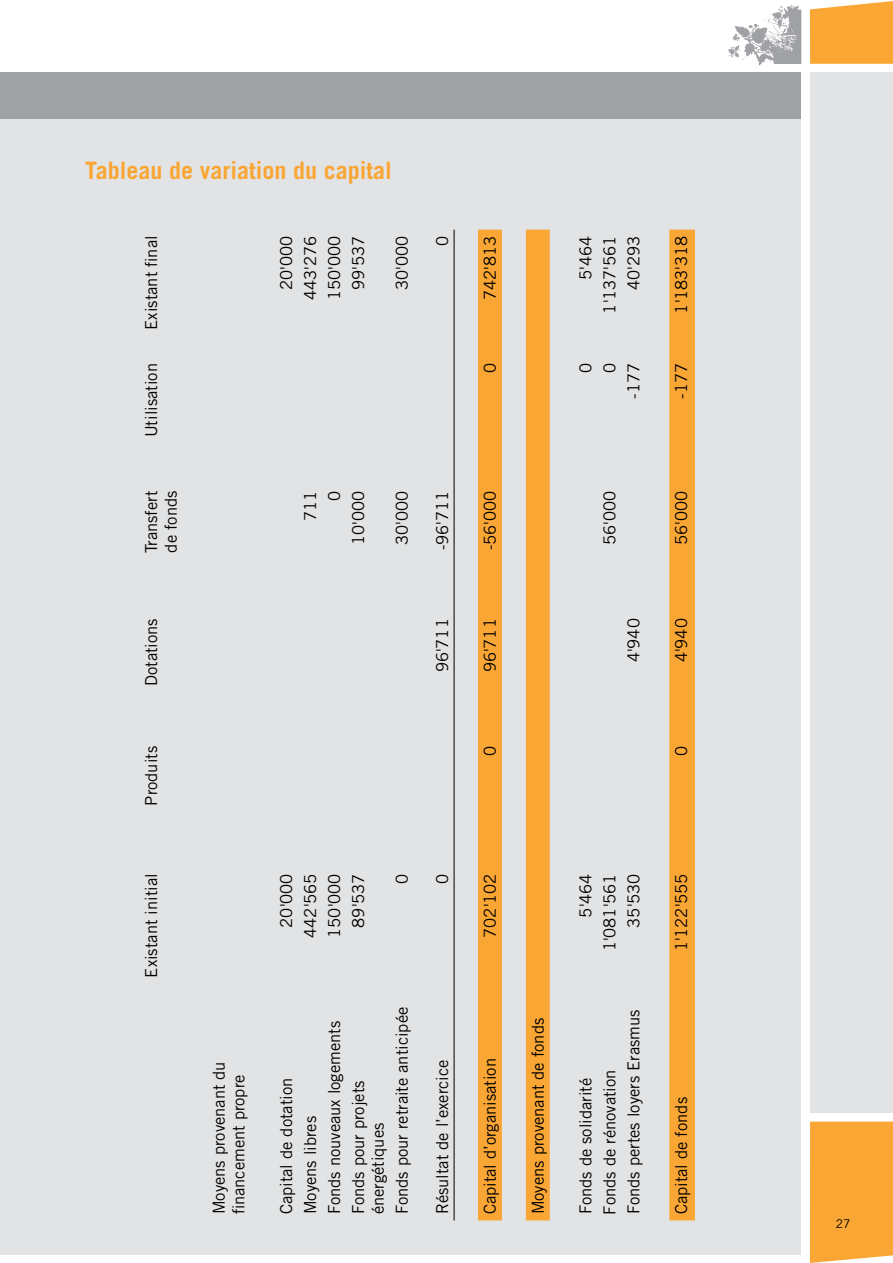
<style>
.page{position:relative;width:893px;height:1263px;background:#fff}
.page>*{position:absolute;margin:0;border:0;box-sizing:border-box;transform-origin:0 0}
.t1{font:700 24px "Trade Gothic LT Std";color:#faa634}
.t2{font:16.5px/19.8px "Trade Gothic LT Std";color:#000}
.t3{font:12px "Trade Gothic LT Std";color:#000}
</style>
<div class="page">
<div style="left:0;top:72px;width:801px;height:1182px;background:#e2e3e4"></div>
<div style="left:0;top:72px;width:801px;height:47px;background:#9fa1a4"></div>
<div style="left:810px;top:72px;width:83px;height:1041px;background:#e2e3e4"></div>
<svg style="left:810px;top:1px;width:83px;height:63px;background:#faac42"></svg>
<svg style="left:728px;top:5px;width:73px;height:61px"></svg>
<div style="left:810px;top:1121px;width:83px;height:142px;background:#faa634"></div>
<svg style="left:478px;top:230px;width:217px;height:990px"></svg>
<hr style="left:454px;top:995px;width:1px;height:225px;background:#000">
<hr style="left:454px;top:867px;width:1px;height:128px;background:#000">
<hr style="left:454px;top:740px;width:1px;height:127px;background:#000">
<hr style="left:454px;top:612px;width:1px;height:128px;background:#000">
<hr style="left:454px;top:485px;width:1px;height:127px;background:#000">
<hr style="left:454px;top:357px;width:1px;height:128px;background:#000">
<hr style="left:454px;top:230px;width:1px;height:127px;background:#000">
<h1 class="t1" style="left:85px;top:156px;width:308px">Tableau de variation du capital</h1>
<p class="t2" style="left:141px;top:330px;width:95px;rotate:-90deg">Existant final</p>
<p class="t2" style="left:141px;top:437px;width:76px;rotate:-90deg">Utilisation</p>
<p class="t2" style="left:141px;top:553px;width:64px;rotate:-90deg">Transfert de fonds</p>
<p class="t2" style="left:141px;top:686px;width:69px;rotate:-90deg">Dotations</p>
<p class="t2" style="left:141px;top:805px;width:61px;rotate:-90deg">Produits</p>
<p class="t2" style="left:276px;top:290px;width:56px;rotate:-90deg">20'000</p>
<p class="t2" style="left:300px;top:300px;width:66px;rotate:-90deg">443'276</p>
<p class="t2" style="left:324px;top:300px;width:66px;rotate:-90deg">150'000</p>
<p class="t2" style="left:348px;top:290px;width:56px;rotate:-90deg">99'537</p>
<p class="t2" style="left:392px;top:290px;width:56px;rotate:-90deg">30'000</p>
<p class="t2" style="left:300px;top:521px;width:32px;rotate:-90deg">711</p>
<p class="t2" style="left:324px;top:501px;width:12px;rotate:-90deg">0</p>
<p class="t2" style="left:348px;top:545px;width:56px;rotate:-90deg">10'000</p>
<p class="t2" style="left:392px;top:545px;width:56px;rotate:-90deg">30'000</p>
<p class="t2" style="left:432px;top:246px;width:12px;rotate:-90deg">0</p>
<p class="t2" style="left:432px;top:550px;width:61px;rotate:-90deg">-96'711</p>
<p class="t2" style="left:432px;top:672px;width:56px;rotate:-90deg">96'711</p>
<p class="t2" style="left:141px;top:977px;width:106px;rotate:-90deg">Existant initial</p>
<p class="t2" style="left:209px;top:1214px;width:155px;rotate:-90deg">Moyens provenant du financement propre</p>
<p class="t2" style="left:276px;top:927px;width:56px;rotate:-90deg">20'000</p>
<p class="t2" style="left:300px;top:938px;width:66px;rotate:-90deg">442'565</p>
<p class="t2" style="left:324px;top:938px;width:66px;rotate:-90deg">150'000</p>
<p class="t2" style="left:348px;top:928px;width:56px;rotate:-90deg">89'537</p>
<p class="t2" style="left:392px;top:884px;width:12px;rotate:-90deg">0</p>
<p class="t2" style="left:432px;top:884px;width:12px;rotate:-90deg">0</p>
<p class="t2" style="left:276px;top:1214px;width:138px;rotate:-90deg">Capital de dotation</p>
<p class="t2" style="left:300px;top:1214px;width:100px;rotate:-90deg">Moyens libres</p>
<p class="t2" style="left:324px;top:1214px;width:195px;rotate:-90deg">Fonds nouveaux logements</p>
<p class="t2" style="left:348px;top:1214px;width:135px;rotate:-90deg">Fonds pour projets énergétiques</p>
<p class="t2" style="left:392px;top:1214px;width:209px;rotate:-90deg">Fonds pour retraite anticipée</p>
<p class="t2" style="left:432px;top:1214px;width:156px;rotate:-90deg">Résultat de l’exercice</p>
<p class="t2" style="left:480px;top:300px;width:66px;rotate:-90deg">742'813</p>
<p class="t2" style="left:480px;top:373px;width:12px;rotate:-90deg">0</p>
<p class="t2" style="left:480px;top:550px;width:61px;rotate:-90deg">-56'000</p>
<p class="t2" style="left:480px;top:672px;width:56px;rotate:-90deg">96'711</p>
<p class="t2" style="left:480px;top:756px;width:12px;rotate:-90deg">0</p>
<p class="t2" style="left:576px;top:280px;width:45px;rotate:-90deg">5'464</p>
<p class="t2" style="left:599px;top:314px;width:79px;rotate:-90deg">1'137'561</p>
<p class="t2" style="left:623px;top:290px;width:56px;rotate:-90deg">40'293</p>
<p class="t2" style="left:576px;top:373px;width:12px;rotate:-90deg">0</p>
<p class="t2" style="left:599px;top:373px;width:12px;rotate:-90deg">0</p>
<p class="t2" style="left:623px;top:399px;width:37px;rotate:-90deg">-177</p>
<p class="t2" style="left:671px;top:314px;width:79px;rotate:-90deg">1'183'318</p>
<p class="t2" style="left:671px;top:399px;width:37px;rotate:-90deg">-177</p>
<p class="t2" style="left:599px;top:545px;width:56px;rotate:-90deg">56'000</p>
<p class="t2" style="left:623px;top:662px;width:45px;rotate:-90deg">4'940</p>
<p class="t2" style="left:671px;top:545px;width:56px;rotate:-90deg">56'000</p>
<p class="t2" style="left:671px;top:662px;width:45px;rotate:-90deg">4'940</p>
<p class="t2" style="left:671px;top:756px;width:12px;rotate:-90deg">0</p>
<p class="t2" style="left:480px;top:938px;width:66px;rotate:-90deg">702'102</p>
<p class="t2" style="left:480px;top:1214px;width:158px;rotate:-90deg">Capital d’organisation</p>
<p class="t2" style="left:528px;top:1214px;width:198px;rotate:-90deg">Moyens provenant de fonds</p>
<p class="t2" style="left:576px;top:917px;width:45px;rotate:-90deg">5'464</p>
<p class="t2" style="left:599px;top:951px;width:79px;rotate:-90deg">1'081'561</p>
<p class="t2" style="left:623px;top:928px;width:56px;rotate:-90deg">35'530</p>
<p class="t2" style="left:576px;top:1214px;width:138px;rotate:-90deg">Fonds de solidarité</p>
<p class="t2" style="left:599px;top:1214px;width:146px;rotate:-90deg">Fonds de rénovation</p>
<p class="t2" style="left:623px;top:1214px;width:206px;rotate:-90deg">Fonds pertes loyers Erasmus</p>
<p class="t2" style="left:671px;top:951px;width:79px;rotate:-90deg">1'122'555</p>
<p class="t2" style="left:671px;top:1214px;width:119px;rotate:-90deg">Capital de fonds</p>
<p class="t3" style="left:836px;top:1217px;width:16px">27</p>
</div>
